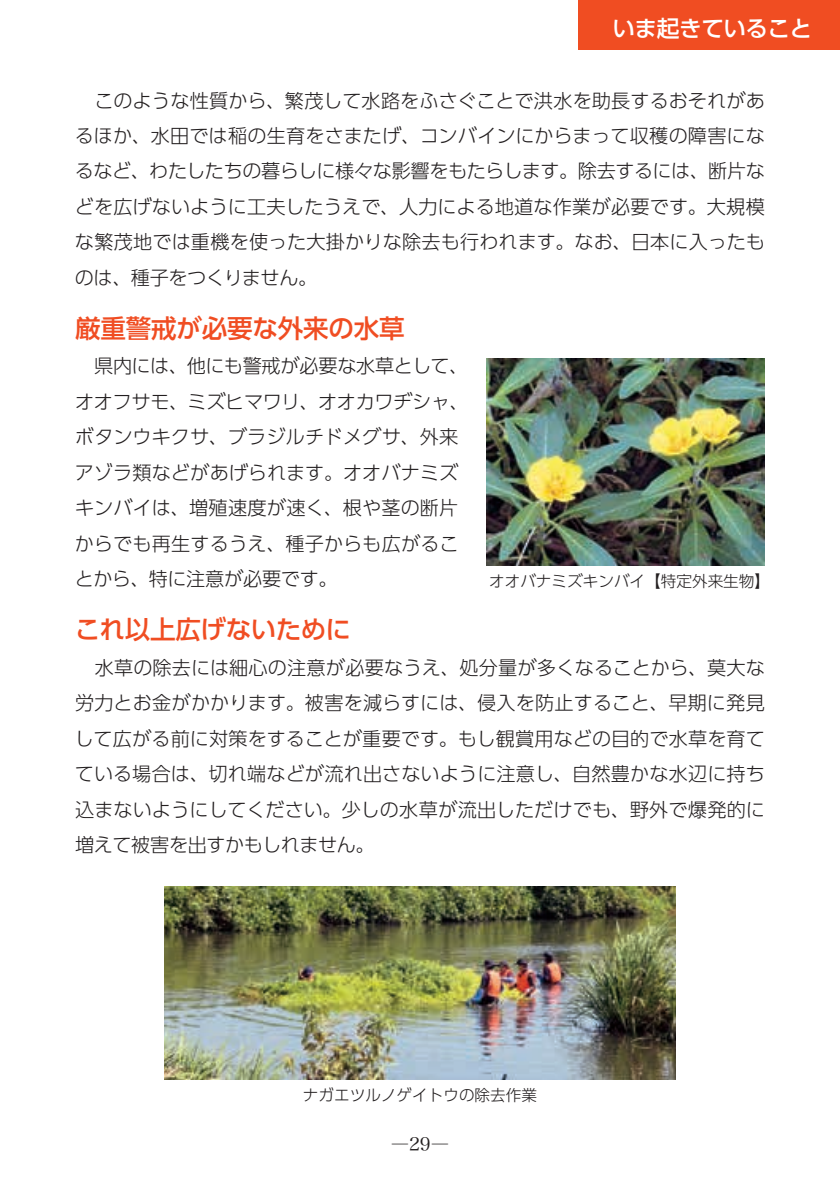
<style>
.page{position:relative;width:840px;height:1191px;background:#fff}
.page>*{position:absolute;margin:0;border:0;box-sizing:border-box;transform-origin:0 0}
.t1{font:500 25.6px "UD Shin Go Pr 6 N";letter-spacing:-.01em;color:#f04d22}
.t2{font:500 22.6px "UD Shin Go Pr 6 N";letter-spacing:-.025em;color:#fff}
.t3{font:300 19.2px/35.4px "UD Shin Go Pr 6 N";letter-spacing:-.005em;color:#231f20;text-align:justify}
.t4{font:18.4px "Hiragino Serif Pr 6 N W3";color:#231f20}
.t5{font:300 15.6px "UD Shin Go Pr 6 N";color:#231f20}
</style>
<div class="page">
<div style="left:578px;top:0;width:261px;height:50px;background:#f04d22"></div>
<img style="left:486px;top:358px;width:278px;height:208px">
<img style="left:164px;top:887px;width:511px;height:192px">
<p class="t2" style="left:612px;top:10px;width:201px">いま起きていること</p>
<p class="t3" style="left:75px;top:82px;width:691px">　このような性質から、繁茂して水路をふさぐことで洪水を助長するおそれがあるほか、水田では稲の生育をさまたげ、コンバインにからまって収穫の障害になるなど、わたしたちの暮らしに様々な影響をもたらします。除去するには、断片などを広げないように工夫したうえで、人力による地道な作業が必要です。大規模な繁茂地では重機を使った大掛かりな除去も行われます。なお、日本に入ったものは、種子をつくりません。</p>
<h1 class="t1" style="left:75px;top:307px;width:331px">厳重警戒が必要な外来の水草</h1>
<p class="t3" style="left:75px;top:348px;width:395px;text-align:left">　県内には、他にも警戒が必要な水草として、オオフサモ、ミズヒマワリ、オオカワヂシャ、ボタンウキクサ、ブラジルチドメグサ、外来アゾラ類などがあげられます。オオバナミズキンバイは、増殖速度が速く、根や茎の断片からでも再生するうえ、種子からも広がることから、特に注意が必要です。</p>
<h1 class="t1" style="left:75px;top:608px;width:278px">これ以上広げないために</h1>
<p class="t3" style="left:74px;top:649px;width:691px">　水草の除去には細心の注意が必要なうえ、処分量が多くなることから、莫大な労力とお金がかかります。被害を減らすには、侵入を防止すること、早期に発見して広がる前に対策をすることが重要です。もし観賞用などの目的で水草を育てている場合は、切れ端などが流れ出さないように注意し、自然豊かな水辺に持ち込まないようにしてください。少しの水草が流出しただけでも、野外で爆発的に増えて被害を出すかもしれません。</p>
<p class="t5" style="left:489px;top:568px;width:282px">オオバナミズキンバイ【特定外来生物】</p>
<p class="t5" style="left:303px;top:1082px;width:235px">ナガエツルノゲイトウの除去作業</p>
<p class="t4" style="left:390px;top:1127px;width:60px">―29―</p>
</div>
